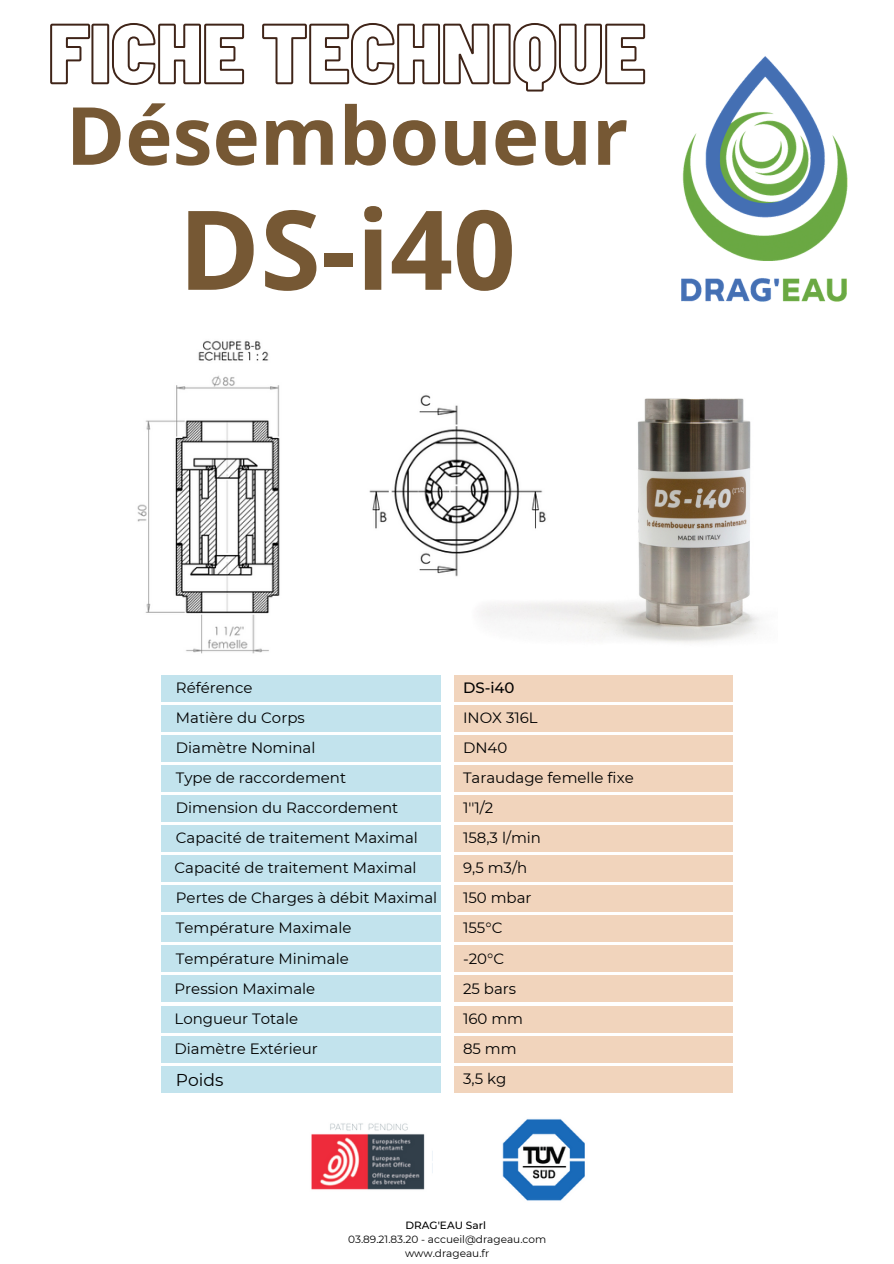
<style>
.page{position:relative;width:894px;height:1264px;background:#fff}
.page>*{position:absolute;margin:0;border:0;box-sizing:border-box;transform-origin:0 0}
.t1{font:700 110.25px "Open Sans";color:#765834}
.t2{font:700 80.1px "Open Sans";color:#765834}
.t3{font:17.1px "Montserrat";color:#000}
.t4{font:15px "Montserrat";color:#000}
.t5{font:500 15px "Montserrat";color:#000}
.t6{font:10.5px "Montserrat";color:#000}
.t7{font:500 10.5px "Montserrat";color:#000}
</style>
<div class="page">
<img style="left:681px;top:56px;width:167px;height:246px">
<img style="left:311px;top:1123px;width:114px;height:67px">
<img style="left:502px;top:1119px;width:83px;height:82px">
<div style="left:162px;top:675px;width:279px;height:26px;background:#c2e3ed"></div>
<div style="left:162px;top:705px;width:279px;height:26px;background:#c2e3ed"></div>
<div style="left:162px;top:735px;width:279px;height:26px;background:#c2e3ed"></div>
<div style="left:162px;top:765px;width:279px;height:26px;background:#c2e3ed"></div>
<div style="left:162px;top:795px;width:279px;height:26px;background:#c2e3ed"></div>
<div style="left:162px;top:825px;width:279px;height:26px;background:#c2e3ed"></div>
<div style="left:162px;top:855px;width:279px;height:26px;background:#c2e3ed"></div>
<div style="left:162px;top:885px;width:279px;height:26px;background:#c2e3ed"></div>
<div style="left:162px;top:915px;width:279px;height:26px;background:#c2e3ed"></div>
<div style="left:162px;top:945px;width:279px;height:27px;background:#c2e3ed"></div>
<div style="left:162px;top:975px;width:279px;height:27px;background:#c2e3ed"></div>
<div style="left:162px;top:1005px;width:279px;height:27px;background:#c2e3ed"></div>
<div style="left:162px;top:1035px;width:279px;height:27px;background:#c2e3ed"></div>
<div style="left:162px;top:1066px;width:279px;height:26px;background:#c2e3ed"></div>
<div style="left:454px;top:675px;width:278px;height:26px;background:#f1d4bc"></div>
<div style="left:454px;top:705px;width:278px;height:26px;background:#f1d4bc"></div>
<div style="left:454px;top:735px;width:278px;height:26px;background:#f1d4bc"></div>
<div style="left:454px;top:765px;width:278px;height:26px;background:#f1d4bc"></div>
<div style="left:454px;top:795px;width:278px;height:26px;background:#f1d4bc"></div>
<div style="left:454px;top:825px;width:278px;height:26px;background:#f1d4bc"></div>
<div style="left:454px;top:855px;width:278px;height:26px;background:#f1d4bc"></div>
<div style="left:454px;top:885px;width:278px;height:26px;background:#f1d4bc"></div>
<div style="left:454px;top:915px;width:278px;height:26px;background:#f1d4bc"></div>
<div style="left:454px;top:945px;width:278px;height:27px;background:#f1d4bc"></div>
<div style="left:454px;top:975px;width:278px;height:27px;background:#f1d4bc"></div>
<div style="left:454px;top:1005px;width:278px;height:27px;background:#f1d4bc"></div>
<div style="left:454px;top:1035px;width:278px;height:27px;background:#f1d4bc"></div>
<div style="left:454px;top:1066px;width:278px;height:26px;background:#f1d4bc"></div>
<img style="left:137px;top:340px;width:143px;height:314px">
<img style="left:480px;top:398px;width:280px;height:245px">
<img style="left:369px;top:395px;width:183px;height:188px">
<svg style="left:50px;top:23px;width:596px;height:69px"></svg>
<p class="t2" style="left:66px;top:79px;width:564px">Désemboueur</p>
<p class="t1" style="left:178px;top:172px;width:339px">DS-i40</p>
<p class="t4" style="left:176px;top:678px;width:78px">Référence</p>
<p class="t4" style="left:176px;top:708px;width:130px">Matière du Corps</p>
<p class="t4" style="left:176px;top:738px;width:141px">Diamètre Nominal</p>
<p class="t4" style="left:176px;top:768px;width:172px">Type de raccordement</p>
<p class="t4" style="left:176px;top:798px;width:224px">Dimension du Raccordement</p>
<p class="t4" style="left:176px;top:828px;width:243px">Capacité de traitement Maximal</p>
<p class="t4" style="left:174px;top:858px;width:243px">Capacité de traitement Maximal</p>
<p class="t4" style="left:176px;top:888px;width:263px">Pertes de Charges à débit Maximal</p>
<p class="t4" style="left:176px;top:918px;width:177px">Température Maximale</p>
<p class="t4" style="left:176px;top:949px;width:174px">Température Minimale</p>
<p class="t4" style="left:174px;top:979px;width:142px">Pression Maximale</p>
<p class="t4" style="left:174px;top:1009px;width:125px">Longueur Totale</p>
<p class="t4" style="left:174px;top:1039px;width:145px">Diamètre Extérieur</p>
<p class="t5" style="left:463px;top:678px;width:53px">DS-i40</p>
<p class="t4" style="left:463px;top:708px;width:76px">INOX 316L</p>
<p class="t4" style="left:463px;top:738px;width:46px">DN40</p>
<p class="t4" style="left:463px;top:768px;width:172px">Taraudage femelle fixe</p>
<p class="t4" style="left:463px;top:798px;width:32px">1''1/2</p>
<p class="t4" style="left:463px;top:828px;width:79px">158,3 l/min</p>
<p class="t4" style="left:463px;top:858px;width:66px">9,5 m3/h</p>
<p class="t4" style="left:463px;top:888px;width:70px">150 mbar</p>
<p class="t4" style="left:463px;top:918px;width:41px">155°C</p>
<p class="t4" style="left:463px;top:949px;width:43px">-20°C</p>
<p class="t4" style="left:463px;top:979px;width:55px">25 bars</p>
<p class="t4" style="left:463px;top:1009px;width:62px">160 mm</p>
<p class="t4" style="left:463px;top:1039px;width:55px">85 mm</p>
<p class="t3" style="left:176px;top:1069px;width:49px">Poids</p>
<p class="t4" style="left:463px;top:1069px;width:45px">3,5 kg</p>
<p class="t7" style="left:405px;top:1218px;width:82px">DRAG'EAU Sarl</p>
<p class="t6" style="left:348px;top:1232px;width:199px">03.89.21.83.20 - accueil@drageau.com</p>
<p class="t6" style="left:405px;top:1246px;width:86px">www.drageau.fr</p>
</div>
